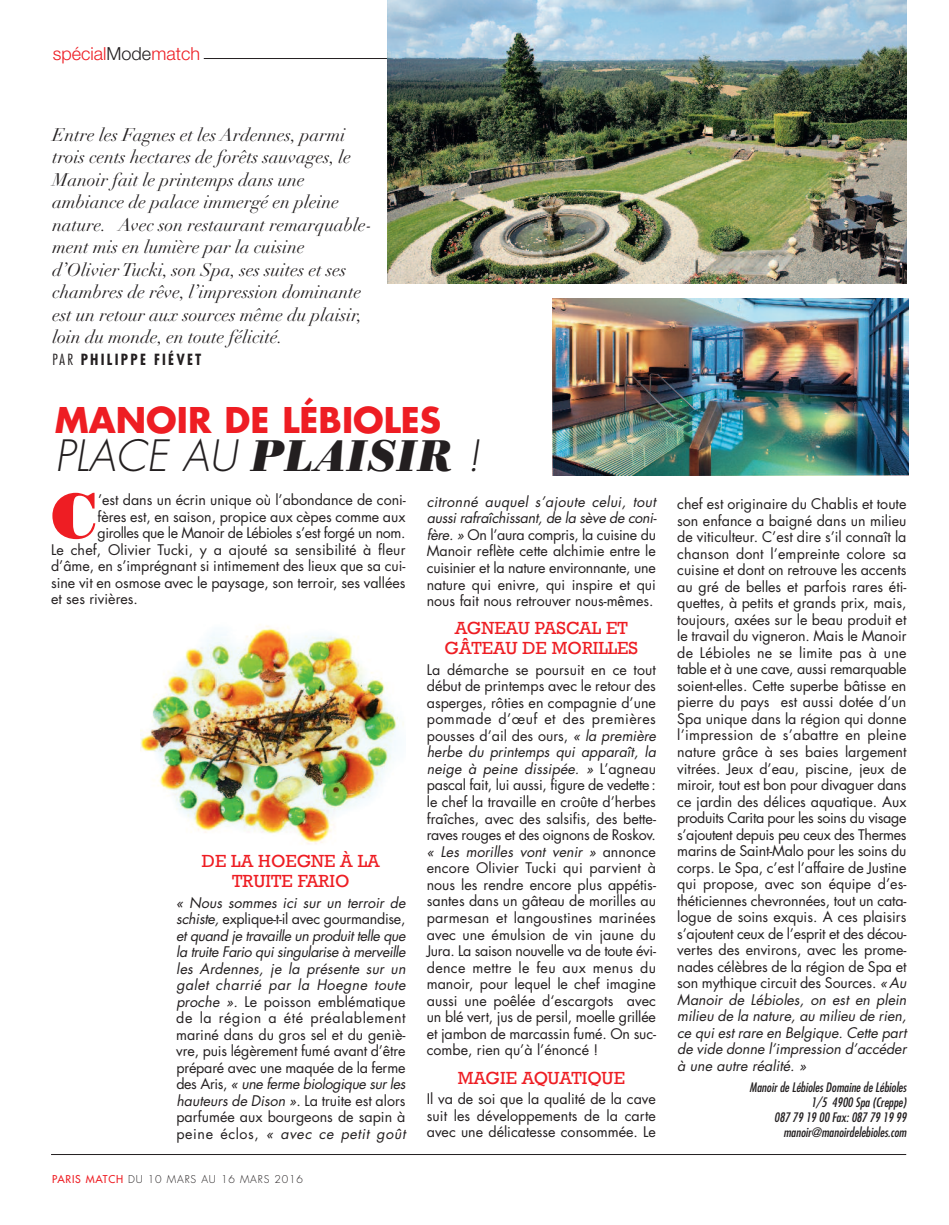
<style>
.page{position:relative;width:949px;height:1225px;background:#fff}
.page>*{position:absolute;margin:0;border:0;box-sizing:border-box;transform-origin:0 0}
.t1{font:64.05px "Bodoni Std Poster";color:#ee1d23}
.t2{font:italic 300 42px "Futura Std";color:#231f20}
.t3{font:700 34.5px "Futura Std";color:#ee1d23}
.t4{font:italic 18px/22.5px "Didot LT Std";color:#231f20}
.t5{font:18px/19.5px "Rockwell";color:#ee1d23;text-align:center}
.t6{font:300 18px "Helvetica Neue LT Std";color:#ee1d23}
.t7{font:700 condensed 15px "Futura Std";letter-spacing:.15em;color:#231f20}
.t8{font:14.25px/16.5px "Futura Std";color:#231f20;text-align:justify}
.t9{font:14.25px "Futura Std";letter-spacing:-.03em;color:#231f20}
.t10{font:italic condensed 12.75px/15px "Futura Std";color:#231f20;text-align:right}
.t11{font:300 10.5px "Futura Std";letter-spacing:.075em;color:#231f20}
.s1{color:#231f20}
.s2{font-weight:300}
.s3{font-family:"Bodoni BE";font-weight:700;font-size:43.5px}
.s4{font-style:italic}
.s5{font-weight:500;color:#ee1d23}
</style>
<div class="page">
<img style="left:140px;top:625px;width:264px;height:219px">
<hr style="left:51px;top:1154px;width:854px;height:1px;background:#231f20">
<hr style="left:204px;top:58px;width:702px;height:1px;background:#231f20">
<img style="left:387px;top:0;width:519px;height:284px">
<img style="left:552px;top:298px;width:355px;height:177px">
<p class="t6" style="left:53px;top:47px;width:149px">spécial<span class="s1">Mode</span>match</p>
<p class="t4" style="left:53px;top:125px;width:321px">Entre les Fagnes et les Ardennes, parmi trois cents hectares de forêts sauvages, le Manoir fait le printemps dans une ambiance de palace immergé en pleine nature. Avec son restaurant remarquable&shy;ment mis en lumière par la cuisine d’OlivierTucki, son Spa, ses suites et ses chambres de rêve, l’impression dominante est un retour aux sources même du plaisir, loin du monde, en toute félicité.</p>
<p class="t7" style="left:53px;top:353px;width:150px"><span class="s2">PAR</span> PHILIPPE FIÉVET</p>
<h3 class="t3" style="left:55px;top:404px;width:387px">MANOIR DE LÉBIOLES</h3>
<h2 class="t2" style="left:55px;top:436px;width:426px">PLACE AU <span class="s3">PLAISIR</span> !</h2>
<p class="t8" style="left:426px;top:494px;width:231px"><span class="s4">citronné auquel s’ajoute celui, tout aussi rafraîchissant, de la sève de coni&shy;fère. »</span> On l’aura compris, la cuisine du Manoir reflète cette alchimie entre le cuisinier et la nature environnante, une nature qui enivre, qui inspire et qui nous fait nous retrouver nous-mêmes.</p>
<p class="t5" style="left:444px;top:618px;width:195px">AGNEAU PASCAL ET<br>GÂTEAU DE MORILLES</p>
<p class="t8" style="left:426px;top:662px;width:231px">La démarche se poursuit en ce tout début de printemps avec le retour des asperges, rôties en compagnie d’une pommade d’œuf et des premières pousses d’ail des ours, <span class="s4">« la première herbe du printemps qui apparaît, la neige à peine dissipée. »</span> L’agneau pascal fait, lui aussi, figure de vedette: le chef la travaille en croûte d’herbes fraîches, avec des salsifis, des bette&shy;raves rouges et des oignons de Roskov. <span class="s4">« Les morilles vont venir »</span> annonce encore Olivier Tucki qui parvient à nous les rendre encore plus appétis&shy;santes dans un gâteau de morilles au parmesan et langoustines marinées avec une émulsion de vin jaune du Jura. La saison nouvelle va de toute évi&shy;dence mettre le feu aux menus du manoir, pour lequel le chef imagine aussi une poêlée d‘escargots avec un blé vert, jus de persil, moelle grillée et jambon de marcassin fumé. On suc&shy;combe, rien qu’à l’énoncé !</p>
<p class="t5" style="left:457px;top:1067px;width:169px">MAGIE AQUATIQUE</p>
<p class="t8" style="left:426px;top:1092px;width:231px">Il va de soi que la qualité de la cave suit les développements de la carte avec une délicatesse consommée. Le</p>
<p class="t10" style="left:749px;top:1081px;width:158px">Manoir de Lébioles Domaine de Lébioles<br>1/5 4900 Spa (Creppe)<br>087 79 19 00 Fax: 087 79 19 99 manoir@manoirdelebioles.com</p>
<h1 class="t1" style="left:51px;top:478px;width:48px">C</h1>
<p class="t8" style="left:98px;top:493px;width:309px">’est dans un écrin unique où l’abondance de coni-</p>
<p class="t8" style="left:677px;top:497px;width:231px">chef est originaire du Chablis et toute son enfance a baigné dans un milieu de viticulteur. C’est dire s’il connaît la chanson dont l’empreinte colore sa cuisine et dont on retrouve les accents au gré de belles et parfois rares éti&shy;quettes, à petits et grands prix, mais, toujours, axées sur le beau produit et le travail du vigneron. Mais le Manoir de Lébioles ne se limite pas à une table et à une cave, aussi remarquable soient-elles. Cette superbe bâtisse en pierre du pays est aussi dotée d’un Spa unique dans la région qui donne l’impression de s’abattre en pleine nature grâce à ses baies largement vitrées. Jeux d’eau, piscine, jeux de miroir, tout est bon pour divaguer dans ce jardin des délices aquatique. Aux produits Carita pour les soins du visage s’ajoutent depuis peu ceux des Thermes marins de Saint-Malo pour les soins du corps. Le Spa, c’est l’affaire de Justine qui propose, avec son équipe d’es&shy;théticiennes chevronnées, tout un cata&shy;logue de soins exquis. A ces plaisirs s’ajoutent ceux de l’esprit et des décou&shy;vertes des environs, avec les prome&shy;nades célèbres de la région de Spa et son mythique circuit des Sources. <span class="s4">«Au Manoir de Lébioles, on est en plein milieu de la nature, au milieu de rien, ce qui est rare en Belgique. Cette part de vide donne l’impression d’accéder à une autre réalité. »</span></p>
<p class="t8" style="left:98px;top:509px;width:309px">fères est, en saison, propice aux cèpes comme aux</p>
<p class="t9" style="left:98px;top:526px;width:309px">girolles que le Manoir de Lébioles s’est forgé un nom.</p>
<p class="t8" style="left:51px;top:542px;width:356px">Le chef, Olivier Tucki, y a ajouté sa sensibilité à fleur</p>
<p class="t8" style="left:51px;top:559px;width:356px">d’âme, en s’imprégnant si intimement des lieux que sa cui-</p>
<p class="t8" style="left:51px;top:575px;width:356px">sine vit en osmose avec le paysage, son terroir, ses vallées</p>
<p class="t8" style="left:51px;top:592px;width:88px">et ses rivières.</p>
<p class="t5" style="left:202px;top:851px;width:179px">DE LA HOEGNE À LA<br>TRUITE FARIO</p>
<p class="t8" style="left:176px;top:895px;width:231px"><span class="s4">« Nous sommes ici sur un terroir de schiste,</span> explique-t-il avec gourmandise, <span class="s4">et quand je travaille un produit telle que la truite Fario qui singularise à merveille les Ardennes, je la présente sur un galet charrié par la Hoegne toute proche ».</span> Le poisson emblématique de la région a été préalablement mariné dans du gros sel et du geniè&shy;vre, puis légèrement fumé avant d’être préparé avec une maquée de la ferme des Aris, <span class="s4">« une ferme biologique sur les hauteurs de Dison »</span>. La truite est alors parfumée aux bourgeons de sapin à peine éclos, <span class="s4">« avec ce petit goût</span></p>
<p class="t11" style="left:52px;top:1174px;width:252px"><span class="s5">PARIS MATCH</span> DU 10 MARS AU 16 MARS 2016</p>
</div>
